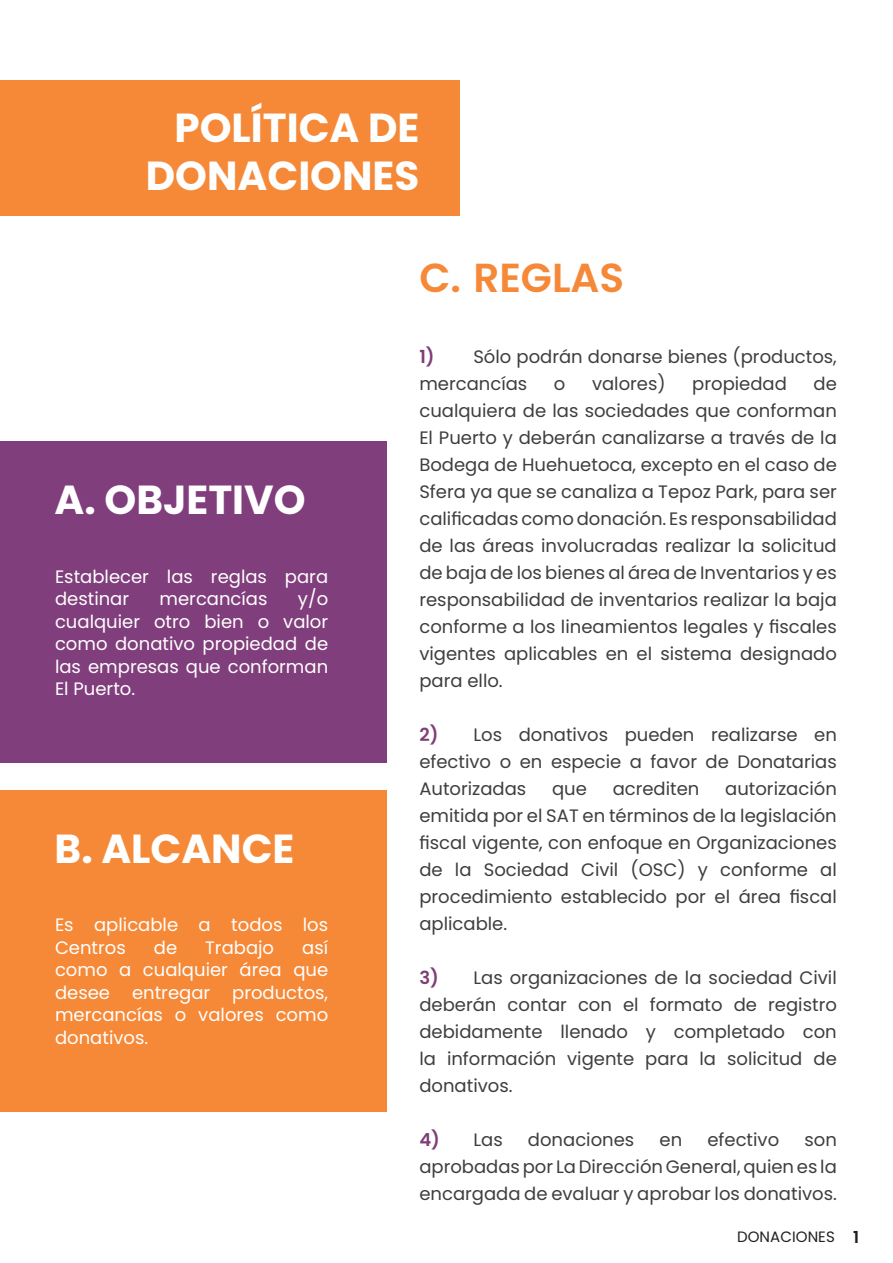
<style>
.page{position:relative;width:893px;height:1263px;background:#fff}
.page>*{position:absolute;margin:0;border:0;box-sizing:border-box;transform-origin:0 0}
.Title_color_ext{font:700 40.5px/48.6px "Poppins";color:#fff;text-align:right}
.Headline_white{font:700 40.5px "Poppins";color:#fff}
.Sub_Title{font:600 40.5px "Poppins";color:#f58938}
.body_text{font:18px/27px "Poppins";color:#3e3e3f;text-align:justify}
.text_compenen_white{font:18px/22.5px "Poppins";color:#fff}
.t1{font:15px "Poppins";letter-spacing:.005em;color:#231f20}
.s1{font-weight:600;color:#7e3e77}
.s2{font-weight:600;font-size:16.5px}
</style>
<div class="page">
<div style="left:0;top:81px;width:460px;height:135px;background:#f58938"></div>
<div style="left:0;top:442px;width:387px;height:321px;background:#813e7c"></div>
<div style="left:0;top:790px;width:387px;height:321px;background:#f58938"></div>
<p class="Title_color_ext" style="left:146px;top:104px;width:275px">POLÍTICA DE<br>DONACIONES</p>
<p class="Headline_white" style="left:55px;top:476px;width:252px">A. OBJETIVO</p>
<p class="text_compenen_white" style="left:55px;top:565px;width:275px">Establecer las reglas para destinar</p>
<p class="text_compenen_white" style="left:55px;top:587px;width:275px;text-align:justify;text-indent:243px">y/o cualquier otro bien o valor como donativo propiedad de las empresas que conforman El Puerto.</p>
<p class="text_compenen_white" style="left:160px;top:587px;width:109px">mercancías</p>
<p class="Headline_white" style="left:55px;top:825px;width:241px">B. ALCANCE</p>
<p class="text_compenen_white" style="left:55px;top:914px;width:275px">Es aplicable a todos los<br>Centros</p>
<p class="text_compenen_white" style="left:55px;top:936px;width:275px;text-align:justify;text-indent:247px">así como a cualquier área que desee entregar productos, mercancías o valores como donativos.</p>
<p class="text_compenen_white" style="left:154px;top:936px;width:25px">de</p>
<p class="text_compenen_white" style="left:205px;top:936px;width:70px">Trabajo</p>
<p class="Sub_Title" style="left:419px;top:254px;width:206px">C. REGLAS</p>
<p class="body_text" style="left:419px;top:343px;width:419px"><span class="s1">1)</span> Sólo podrán donarse bienes (productos, mercancías</p>
<p class="body_text" style="left:554px;top:370px;width:13px">o</p>
<p class="body_text" style="left:592px;top:370px;width:75px">valores)</p>
<p class="body_text" style="left:692px;top:370px;width:96px">propiedad</p>
<p class="body_text" style="left:419px;top:370px;width:419px;text-indent:394px">de cualquiera de las sociedades que conforman El Puerto y deberán canalizarse a través de la Bodega de Huehuetoca, excepto en el caso de Sfera ya que se canaliza a Tepoz Park, para ser calificadas como donación. Es responsabilidad de las áreas involucradas realizar la solicitud de baja de los bienes al área de Inventarios y es responsabilidad de inventarios realizar la baja conforme a los lineamientos legales y fiscales vigentes aplicables en el sistema designado para ello.</p>
<p class="body_text" style="left:419px;top:721px;width:419px"><span class="s1">2)</span> Los donativos pueden realizarse en efectivo o en especie a favor de Donatarias Autorizadas</p>
<p class="body_text" style="left:419px;top:775px;width:419px;text-indent:306px">autorización emitida por el SAT en términos de la legislación fiscal vigente, con enfoque en Organizaciones de la Sociedad Civil (OSC) y conforme al procedimiento establecido por el área fiscal aplicable.</p>
<p class="body_text" style="left:419px;top:964px;width:419px"><span class="s1">3)</span> Las organizaciones de la sociedad Civil deberán contar con el formato de registro debidamente llenado y completado con la información vigente para la solicitud de donativos.</p>
<p class="body_text" style="left:419px;top:1126px;width:85px"><span class="s1">4)</span> Las</p>
<p class="body_text" style="left:528px;top:1126px;width:108px">donaciones</p>
<p class="body_text" style="left:659px;top:1126px;width:24px">en</p>
<p class="body_text" style="left:707px;top:1126px;width:73px">efectivo</p>
<p class="body_text" style="left:552px;top:775px;width:36px">que</p>
<p class="body_text" style="left:613px;top:775px;width:88px">acrediten</p>
<p class="body_text" style="left:419px;top:1126px;width:419px;text-indent:385px">son aprobadas por La Dirección General, quien es la encargada de evaluar y aprobar los donativos.</p>
<p class="t1" style="left:737px;top:1228px;width:124px">DONACIONES <span class="s2">1</span></p>
</div>
